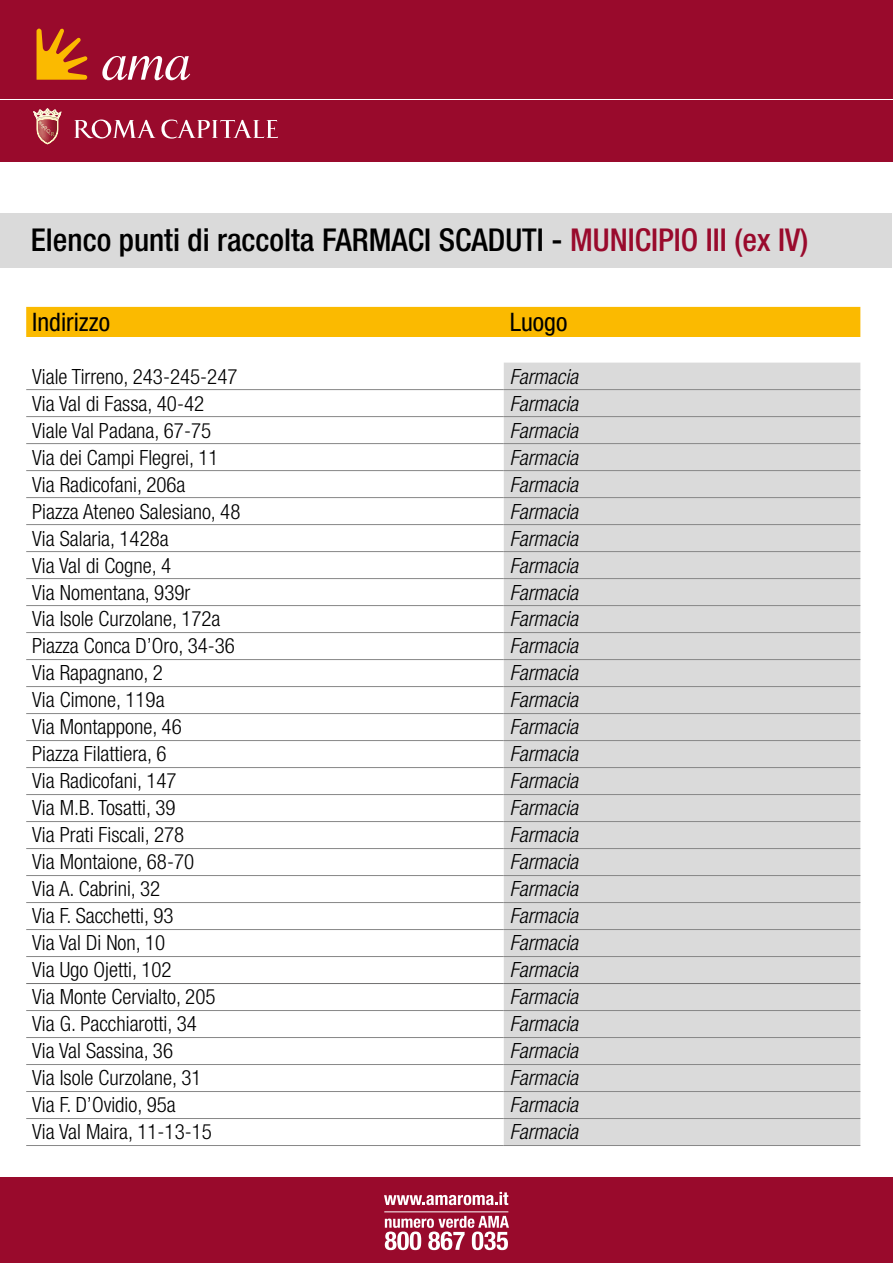
<style>
.page{position:relative;width:893px;height:1263px;background:#fff}
.page>*{position:absolute;margin:0;border:0;box-sizing:border-box;transform-origin:0 0}
.t1{font:500 condensed 31.5px "Helvetica Neue LT Std";color:#000}
.t2{font:condensed 25.5px "Helvetica Neue LT Std";color:#000}
.t3{font:300 condensed 21px "Helvetica Neue LT Std";color:#000}
.t4{font:italic 300 condensed 21px "Helvetica Neue LT Std";color:#000}
.s1{color:#990a2c}
</style>
<div class="page">
<div style="left:1px;top:214px;width:891px;height:54px;background:#dadada"></div>
<div style="left:0;top:0;width:893px;height:162px;background:#990a2c"></div>
<hr style="left:0;top:99px;width:893px;height:1px;background:#fff">
<svg style="left:37px;top:28px;width:51px;height:52px"></svg>
<svg style="left:102px;top:56px;width:88px;height:24px"></svg>
<svg style="left:161px;top:120px;width:117px;height:19px"></svg>
<svg style="left:74px;top:119px;width:81px;height:20px"></svg>
<svg style="left:34px;top:109px;width:27px;height:35px"></svg>
<div style="left:0;top:1178px;width:893px;height:85px;background:#990a2c"></div>
<svg style="left:384px;top:1192px;width:124px;height:13px"></svg>
<svg style="left:385px;top:1216px;width:124px;height:34px"></svg>
<hr style="left:384px;top:1211px;width:124px;height:1px;background:#fff">
<div style="left:26px;top:307px;width:834px;height:30px;background:#fbba00"></div>
<div style="left:504px;top:363px;width:356px;height:782px;background:#dadada"></div>
<hr style="left:26px;top:389px;width:478px;height:1px;background:#878787">
<hr style="left:504px;top:389px;width:356px;height:1px;background:#878787">
<hr style="left:26px;top:416px;width:478px;height:1px;background:#878787">
<hr style="left:504px;top:416px;width:356px;height:1px;background:#878787">
<hr style="left:26px;top:443px;width:478px;height:1px;background:#878787">
<hr style="left:504px;top:443px;width:356px;height:1px;background:#878787">
<hr style="left:26px;top:470px;width:478px;height:1px;background:#878787">
<hr style="left:504px;top:470px;width:356px;height:1px;background:#878787">
<hr style="left:26px;top:497px;width:478px;height:1px;background:#878787">
<hr style="left:504px;top:497px;width:356px;height:1px;background:#878787">
<hr style="left:26px;top:524px;width:478px;height:1px;background:#878787">
<hr style="left:504px;top:524px;width:356px;height:1px;background:#878787">
<hr style="left:26px;top:551px;width:478px;height:1px;background:#878787">
<hr style="left:504px;top:551px;width:356px;height:1px;background:#878787">
<hr style="left:26px;top:578px;width:478px;height:1px;background:#878787">
<hr style="left:504px;top:578px;width:356px;height:1px;background:#878787">
<hr style="left:26px;top:605px;width:478px;height:1px;background:#878787">
<hr style="left:504px;top:605px;width:356px;height:1px;background:#878787">
<hr style="left:26px;top:632px;width:478px;height:1px;background:#878787">
<hr style="left:504px;top:632px;width:356px;height:1px;background:#878787">
<hr style="left:26px;top:659px;width:478px;height:1px;background:#878787">
<hr style="left:504px;top:659px;width:356px;height:1px;background:#878787">
<hr style="left:26px;top:686px;width:478px;height:1px;background:#878787">
<hr style="left:504px;top:686px;width:356px;height:1px;background:#878787">
<hr style="left:26px;top:713px;width:478px;height:1px;background:#878787">
<hr style="left:504px;top:713px;width:356px;height:1px;background:#878787">
<hr style="left:26px;top:740px;width:478px;height:1px;background:#878787">
<hr style="left:504px;top:740px;width:356px;height:1px;background:#878787">
<hr style="left:26px;top:767px;width:478px;height:1px;background:#878787">
<hr style="left:504px;top:767px;width:356px;height:1px;background:#878787">
<hr style="left:26px;top:794px;width:478px;height:1px;background:#878787">
<hr style="left:504px;top:794px;width:356px;height:1px;background:#878787">
<hr style="left:26px;top:821px;width:478px;height:1px;background:#878787">
<hr style="left:504px;top:821px;width:356px;height:1px;background:#878787">
<hr style="left:26px;top:848px;width:478px;height:1px;background:#878787">
<hr style="left:504px;top:848px;width:356px;height:1px;background:#878787">
<hr style="left:26px;top:875px;width:478px;height:1px;background:#878787">
<hr style="left:504px;top:875px;width:356px;height:1px;background:#878787">
<hr style="left:26px;top:902px;width:478px;height:1px;background:#878787">
<hr style="left:504px;top:902px;width:356px;height:1px;background:#878787">
<hr style="left:26px;top:929px;width:478px;height:1px;background:#878787">
<hr style="left:504px;top:929px;width:356px;height:1px;background:#878787">
<hr style="left:26px;top:956px;width:478px;height:1px;background:#878787">
<hr style="left:504px;top:956px;width:356px;height:1px;background:#878787">
<hr style="left:26px;top:1010px;width:478px;height:1px;background:#878787">
<hr style="left:504px;top:1010px;width:356px;height:1px;background:#878787">
<hr style="left:26px;top:1037px;width:478px;height:1px;background:#878787">
<hr style="left:504px;top:1037px;width:356px;height:1px;background:#878787">
<hr style="left:26px;top:1064px;width:478px;height:1px;background:#878787">
<hr style="left:504px;top:1064px;width:356px;height:1px;background:#878787">
<hr style="left:26px;top:1091px;width:478px;height:1px;background:#878787">
<hr style="left:504px;top:1091px;width:356px;height:1px;background:#878787">
<hr style="left:26px;top:1118px;width:478px;height:1px;background:#878787">
<hr style="left:504px;top:1118px;width:356px;height:1px;background:#878787">
<hr style="left:26px;top:1145px;width:478px;height:1px;background:#878787">
<hr style="left:504px;top:1145px;width:356px;height:1px;background:#878787">
<hr style="left:26px;top:983px;width:478px;height:1px;background:#706f6f">
<hr style="left:504px;top:983px;width:356px;height:1px;background:#706f6f">
<h1 class="t1" style="left:31px;top:221px;width:779px">Elenco punti di raccolta FARMACI SCADUTI - <span class="s1">MUNICIPIO III (ex IV)</span></h1>
<p class="t2" style="left:32px;top:307px;width:79px">Indirizzo</p>
<p class="t2" style="left:510px;top:307px;width:59px">Luogo</p>
<p class="t3" style="left:32px;top:364px;width:207px">Viale Tirreno, 243-245-247</p>
<p class="t4" style="left:510px;top:364px;width:70px">Farmacia</p>
<p class="t3" style="left:32px;top:391px;width:173px">Via Val di Fassa, 40-42</p>
<p class="t4" style="left:510px;top:391px;width:70px">Farmacia</p>
<p class="t3" style="left:32px;top:418px;width:180px">Viale Val Padana, 67-75</p>
<p class="t4" style="left:510px;top:418px;width:70px">Farmacia</p>
<p class="t3" style="left:32px;top:445px;width:188px">Via dei Campi Flegrei, 11</p>
<p class="t4" style="left:510px;top:445px;width:70px">Farmacia</p>
<p class="t3" style="left:32px;top:472px;width:155px">Via Radicofani, 206a</p>
<p class="t4" style="left:510px;top:472px;width:70px">Farmacia</p>
<p class="t3" style="left:32px;top:499px;width:210px">Piazza Ateneo Salesiano, 48</p>
<p class="t4" style="left:510px;top:499px;width:70px">Farmacia</p>
<p class="t3" style="left:32px;top:526px;width:138px">Via Salaria, 1428a</p>
<p class="t4" style="left:510px;top:526px;width:70px">Farmacia</p>
<p class="t3" style="left:32px;top:553px;width:140px">Via Val di Cogne, 4</p>
<p class="t4" style="left:510px;top:553px;width:70px">Farmacia</p>
<p class="t3" style="left:32px;top:580px;width:160px">Via Nomentana, 939r</p>
<p class="t4" style="left:510px;top:580px;width:70px">Farmacia</p>
<p class="t3" style="left:32px;top:607px;width:190px">Via Isole Curzolane, 172a</p>
<p class="t4" style="left:510px;top:607px;width:70px">Farmacia</p>
<p class="t3" style="left:32px;top:634px;width:204px">Piazza Conca D’Oro, 34-36</p>
<p class="t4" style="left:510px;top:634px;width:70px">Farmacia</p>
<p class="t3" style="left:32px;top:661px;width:132px">Via Rapagnano, 2</p>
<p class="t4" style="left:510px;top:661px;width:70px">Farmacia</p>
<p class="t3" style="left:32px;top:688px;width:134px">Via Cimone, 119a</p>
<p class="t4" style="left:510px;top:688px;width:70px">Farmacia</p>
<p class="t3" style="left:32px;top:715px;width:151px">Via Montappone, 46</p>
<p class="t4" style="left:510px;top:715px;width:70px">Farmacia</p>
<p class="t3" style="left:32px;top:742px;width:136px">Piazza Filattiera, 6</p>
<p class="t4" style="left:510px;top:742px;width:70px">Farmacia</p>
<p class="t3" style="left:32px;top:769px;width:146px">Via Radicofani, 147</p>
<p class="t4" style="left:510px;top:769px;width:70px">Farmacia</p>
<p class="t3" style="left:32px;top:796px;width:145px">Via M.B. Tosatti, 39</p>
<p class="t4" style="left:510px;top:796px;width:70px">Farmacia</p>
<p class="t3" style="left:32px;top:823px;width:154px">Via Prati Fiscali, 278</p>
<p class="t4" style="left:510px;top:823px;width:70px">Farmacia</p>
<p class="t3" style="left:32px;top:850px;width:163px">Via Montaione, 68-70</p>
<p class="t4" style="left:510px;top:850px;width:70px">Farmacia</p>
<p class="t3" style="left:32px;top:877px;width:130px">Via A. Cabrini, 32</p>
<p class="t4" style="left:510px;top:877px;width:70px">Farmacia</p>
<p class="t3" style="left:32px;top:904px;width:143px">Via F. Sacchetti, 93</p>
<p class="t4" style="left:510px;top:904px;width:70px">Farmacia</p>
<p class="t3" style="left:32px;top:931px;width:135px">Via Val Di Non, 10</p>
<p class="t4" style="left:510px;top:931px;width:70px">Farmacia</p>
<p class="t3" style="left:32px;top:958px;width:141px">Via Ugo Ojetti, 102</p>
<p class="t4" style="left:510px;top:958px;width:70px">Farmacia</p>
<p class="t3" style="left:32px;top:985px;width:185px">Via Monte Cervialto, 205</p>
<p class="t4" style="left:510px;top:985px;width:70px">Farmacia</p>
<p class="t3" style="left:32px;top:1012px;width:166px">Via G. Pacchiarotti, 34</p>
<p class="t4" style="left:510px;top:1012px;width:70px">Farmacia</p>
<p class="t3" style="left:32px;top:1039px;width:142px">Via Val Sassina, 36</p>
<p class="t4" style="left:510px;top:1039px;width:70px">Farmacia</p>
<p class="t3" style="left:32px;top:1066px;width:171px">Via Isole Curzolane, 31</p>
<p class="t4" style="left:510px;top:1066px;width:70px">Farmacia</p>
<p class="t3" style="left:32px;top:1093px;width:145px">Via F. D’Ovidio, 95a</p>
<p class="t4" style="left:510px;top:1093px;width:70px">Farmacia</p>
<p class="t3" style="left:32px;top:1120px;width:181px">Via Val Maira, 11-13-15</p>
<p class="t4" style="left:510px;top:1120px;width:70px">Farmacia</p>
</div>
